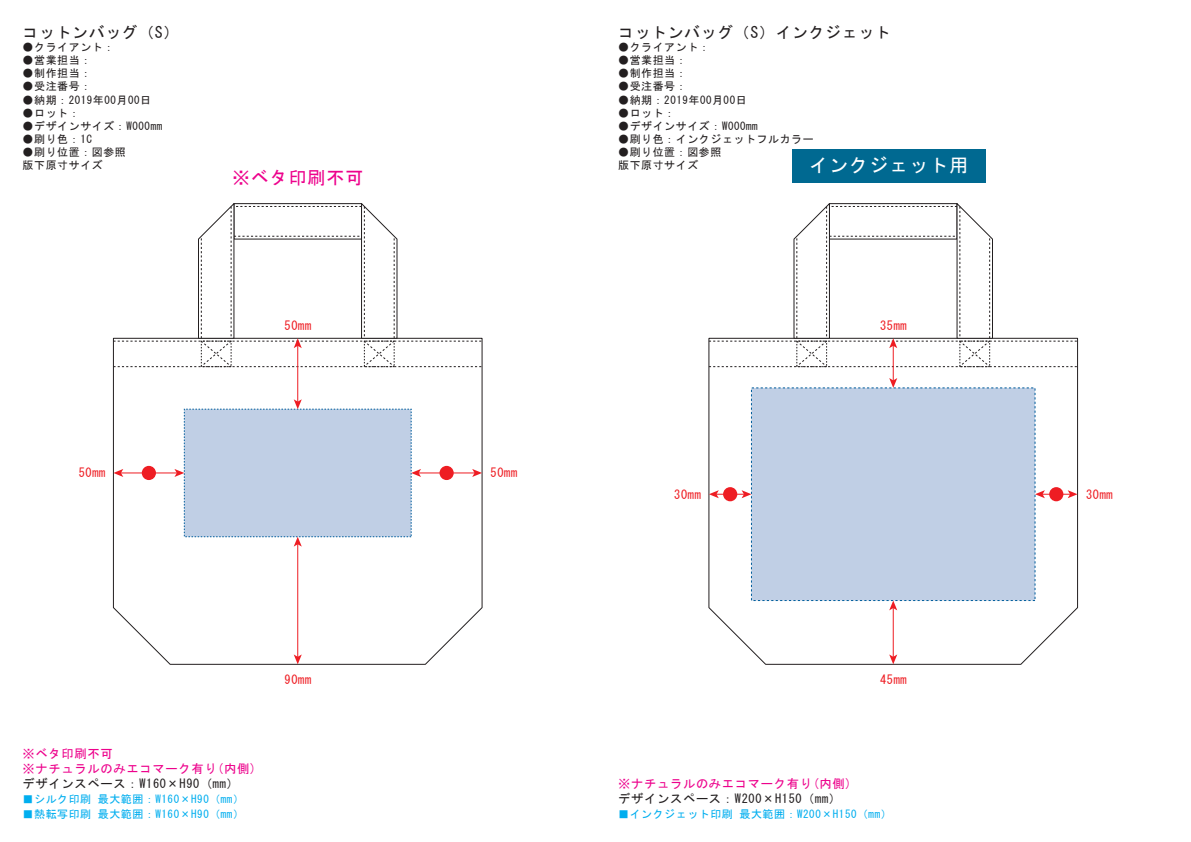
<style>
.page{position:relative;width:1191px;height:842px;background:#fff}
.page>*{position:absolute;margin:0;border:0;box-sizing:border-box;transform-origin:0 0}
.t1{font:19.05px "MS Gothic";letter-spacing:.05em;color:#fff}
.t2{font:18px "MS Gothic";letter-spacing:.05em;color:#ed028c}
.t3{font:15.75px "MS Gothic";letter-spacing:.05em;color:#231f20}
.t4{font:12.4px "MS Gothic";letter-spacing:.05em;color:#ee1d23}
.t5{font:12.35px/15.1px "MS Gothic";letter-spacing:.05em;color:#ed028c}
.t6{font:12.35px "MS Gothic";letter-spacing:.05em;color:#231f20}
.t7{font:11px/13.2px "MS Gothic";letter-spacing:.05em;color:#231f20}
.t8{font:11px "MS Gothic";letter-spacing:.05em;color:#00aeef}
</style>
<div class="page">
<svg style="left:113px;top:367px;width:369px;height:298px"></svg>
<svg style="left:708px;top:338px;width:370px;height:327px"></svg>
<div style="left:184px;top:409px;width:227px;height:128px;background:#c0cfe5"></div>
<div style="left:751px;top:388px;width:284px;height:213px;background:#c0cfe5"></div>
<hr style="left:297px;top:345px;width:1px;height:57px;background:#ee1d23">
<svg style="left:113px;top:203px;width:369px;height:164px"></svg>
<svg style="left:294px;top:399px;width:8px;height:10px"></svg>
<hr style="left:297px;top:544px;width:1px;height:113px;background:#ee1d23">
<svg style="left:294px;top:537px;width:8px;height:10px"></svg>
<svg style="left:294px;top:654px;width:8px;height:10px"></svg>
<hr style="left:418px;top:472px;width:57px;height:1px;background:#ee1d23">
<svg style="left:472px;top:469px;width:10px;height:8px"></svg>
<svg style="left:411px;top:469px;width:10px;height:8px"></svg>
<div style="left:439px;top:466px;width:15px;height:14px;background:#ee1d23;border-radius:50%"></div>
<hr style="left:120px;top:472px;width:57px;height:1px;background:#ee1d23">
<svg style="left:174px;top:469px;width:10px;height:8px"></svg>
<svg style="left:113px;top:469px;width:10px;height:8px"></svg>
<div style="left:142px;top:466px;width:14px;height:14px;background:#ee1d23;border-radius:50%"></div>
<hr style="left:892px;top:345px;width:1px;height:36px;background:#ee1d23">
<svg style="left:709px;top:203px;width:368px;height:164px"></svg>
<svg style="left:889px;top:378px;width:8px;height:10px"></svg>
<hr style="left:892px;top:607px;width:1px;height:50px;background:#ee1d23">
<svg style="left:889px;top:600px;width:8px;height:10px"></svg>
<svg style="left:889px;top:654px;width:8px;height:10px"></svg>
<svg style="left:1035px;top:490px;width:42px;height:8px"></svg>
<div style="left:1049px;top:487px;width:14px;height:14px;background:#ee1d23;border-radius:50%"></div>
<svg style="left:709px;top:490px;width:42px;height:8px"></svg>
<div style="left:723px;top:487px;width:14px;height:14px;background:#ee1d23;border-radius:50%"></div>
<div style="left:792px;top:149px;width:193px;height:34px;background:#006991"></div>
<h3 class="t3" style="left:23px;top:24px;width:175px">コットンバッグ（S）　</h3>
<p class="t7" style="left:23px;top:40px;width:93px">●クライアント：</p>
<p class="t7" style="left:23px;top:53px;width:70px">●営業担当：</p>
<p class="t7" style="left:23px;top:67px;width:70px">●制作担当：</p>
<p class="t7" style="left:23px;top:80px;width:70px">●受注番号：</p>
<p class="t7" style="left:23px;top:93px;width:130px">●納期：2019年00月00日</p>
<p class="t7" style="left:23px;top:106px;width:59px">●ロット：</p>
<p class="t7" style="left:23px;top:119px;width:141px">●デザインサイズ：W000mm</p>
<p class="t7" style="left:23px;top:133px;width:71px">●刷り色：1C</p>
<p class="t7" style="left:23px;top:146px;width:105px">●刷り位置：図参照版下原寸サイズ</p>
<h2 class="t2" style="left:232px;top:169px;width:133px">※ベタ印刷不可</h2>
<p class="t4" style="left:285px;top:320px;width:28px">50mm</p>
<p class="t4" style="left:79px;top:467px;width:28px">50mm</p>
<p class="t4" style="left:490px;top:467px;width:28px">50mm</p>
<p class="t5" style="left:23px;top:746px;width:235px">※ベタ印刷不可<br>※ナチュラルのみエコマーク有り(内側)</p>
<p class="t6" style="left:23px;top:777px;width:218px">デザインスペース：W160×H90（mm）</p>
<p class="t8" style="left:23px;top:794px;width:223px">■シルク印刷 最大範囲：W160×H90（mm）</p>
<p class="t8" style="left:23px;top:809px;width:223px">■熱転写印刷 最大範囲：W160×H90（mm）</p>
<p class="t4" style="left:285px;top:673px;width:28px">90mm</p>
<h3 class="t3" style="left:618px;top:24px;width:274px">コットンバッグ（S）インクジェット</h3>
<p class="t7" style="left:618px;top:40px;width:93px">●クライアント：</p>
<p class="t7" style="left:618px;top:53px;width:70px">●営業担当：</p>
<p class="t7" style="left:618px;top:67px;width:70px">●制作担当：</p>
<p class="t7" style="left:618px;top:80px;width:70px">●受注番号：</p>
<p class="t7" style="left:618px;top:93px;width:130px">●納期：2019年00月00日</p>
<p class="t7" style="left:618px;top:106px;width:59px">●ロット：</p>
<p class="t7" style="left:618px;top:119px;width:141px">●デザインサイズ：W000mm</p>
<p class="t7" style="left:618px;top:133px;width:197px">●刷り色：インクジェットフルカラー</p>
<p class="t7" style="left:618px;top:146px;width:105px">●刷り位置：図参照版下原寸サイズ</p>
<h1 class="t1" style="left:809px;top:155px;width:161px">インクジェット用</h1>
<p class="t4" style="left:880px;top:320px;width:28px">35mm</p>
<p class="t4" style="left:674px;top:488px;width:28px">30mm</p>
<p class="t4" style="left:1086px;top:488px;width:28px">30mm</p>
<p class="t4" style="left:880px;top:673px;width:28px">45mm</p>
<p class="t5" style="left:618px;top:776px;width:235px">※ナチュラルのみエコマーク有り(内側)</p>
<p class="t6" style="left:618px;top:793px;width:225px">デザインスペース：W200×H150（mm）</p>
<p class="t8" style="left:618px;top:809px;width:275px">■インクジェット印刷 最大範囲：W200×H150（mm）</p>
</div>
